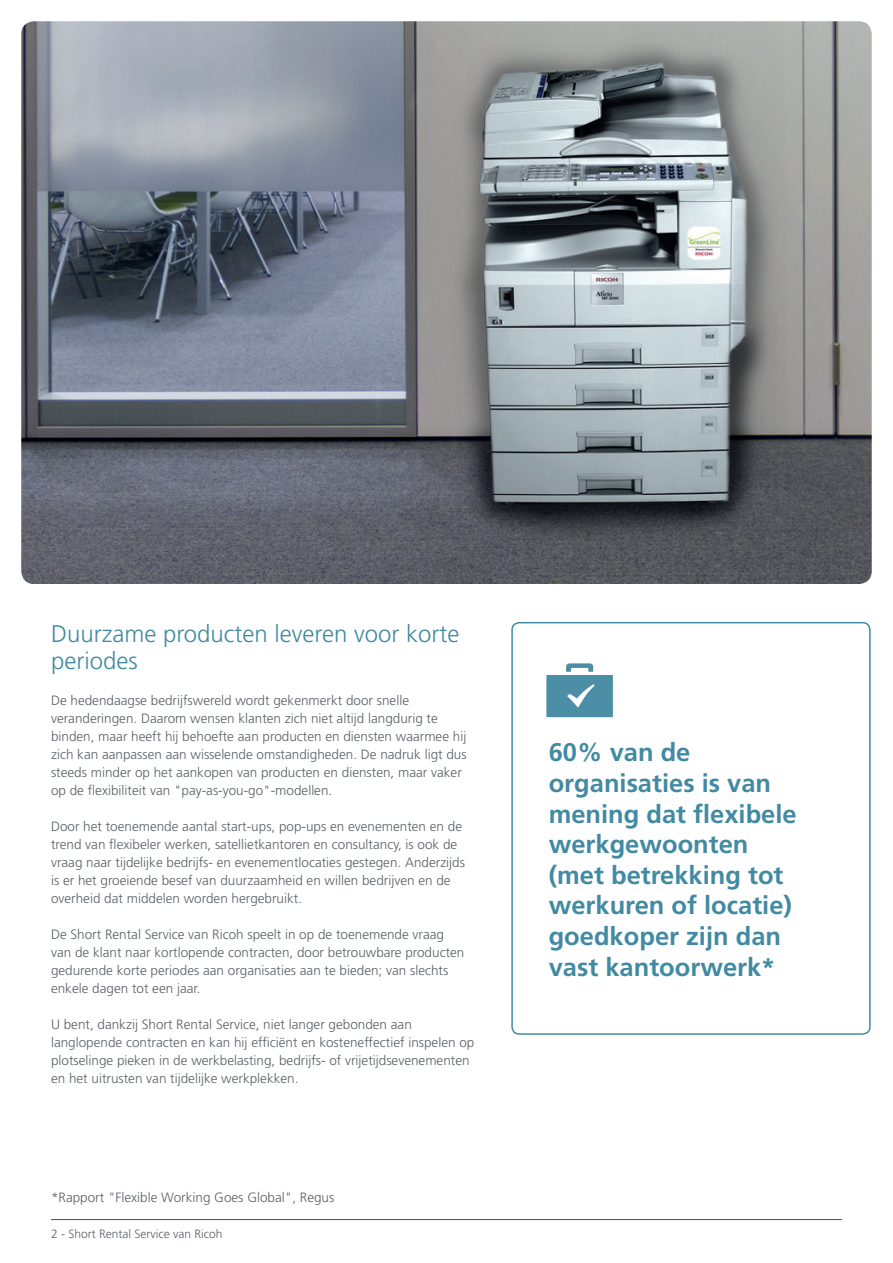
<style>
.page{position:relative;width:893px;height:1263px;background:#fff}
.page>*{position:absolute;margin:0;border:0;box-sizing:border-box;transform-origin:0 0}
.t1{font:700 25.5px/30.6px "Frutiger LT Std";color:#418aa2}
.t2{font:300 24px/27px "Frutiger LT Std";color:#418aa2}
.t3{font:300 13.5px/18px "Frutiger LT Std";color:#5c6065}
.t4{font:300 12px "Frutiger LT Std";color:#5c6065}
</style>
<div class="page">
<div style="left:511px;top:622px;width:360px;height:413px;border:2px solid #418aa2;border-radius:7px"></div>
<hr style="left:51px;top:1219px;width:791px;height:1px;background:#4b4c4d">
<svg style="left:546px;top:663px;width:67px;height:54px"></svg>
<img style="left:21px;top:21px;width:851px;height:563px">
<h2 class="t2" style="left:51px;top:621px;width:410px">Duurzame producten leveren voor korte periodes</h2>
<p class="t3" style="left:51px;top:692px;width:417px">De hedendaagse bedrijfswereld wordt gekenmerkt door snelle veranderingen. Daarom wensen klanten zich niet altijd langdurig te binden, maar heeft hij behoefte aan producten en diensten waarmee hij zich kan aanpassen aan wisselende omstandigheden. De nadruk ligt dus steeds minder op het aankopen van producten en diensten, maar vaker op de flexibiliteit van "pay-as-you-go"-modellen.</p>
<p class="t3" style="left:51px;top:817px;width:416px">Door het toenemende aantal start-ups, pop-ups en evenementen en de trend van flexibeler werken, satellietkantoren en consultancy, is ook de vraag naar tijdelijke bedrijfs- en evenementlocaties gestegen. Anderzijds is er het groeiende besef van duurzaamheid en willen bedrijven en de overheid dat middelen worden hergebruikt.</p>
<p class="t3" style="left:51px;top:925px;width:415px">De Short Rental Service van Ricoh speelt in op de toenemende vraag van de klant naar kortlopende contracten, door betrouwbare producten gedurende korte periodes aan organisaties aan te bieden; van slechts enkele dagen tot een jaar.</p>
<p class="t3" style="left:51px;top:1015px;width:425px">U bent, dankzij Short Rental Service, niet langer gebonden aan langlopende contracten en kan hij efficiënt en kosteneffectief inspelen op plotselinge pieken in de werkbelasting, bedrijfs- of vrijetijdsevenementen en het uitrusten van tijdelijke werkplekken.</p>
<p class="t3" style="left:51px;top:1189px;width:285px">*Rapport "Flexible Working Goes Global", Regus</p>
<p class="t4" style="left:51px;top:1227px;width:173px">2 - Short Rental Service van Ricoh</p>
<h1 class="t1" style="left:549px;top:737px;width:250px">60% van de organisaties is van mening dat flexibele werkgewoonten (met betrekking tot werkuren of locatie) goedkoper zijn dan vast kantoorwerk*</h1>
</div>
